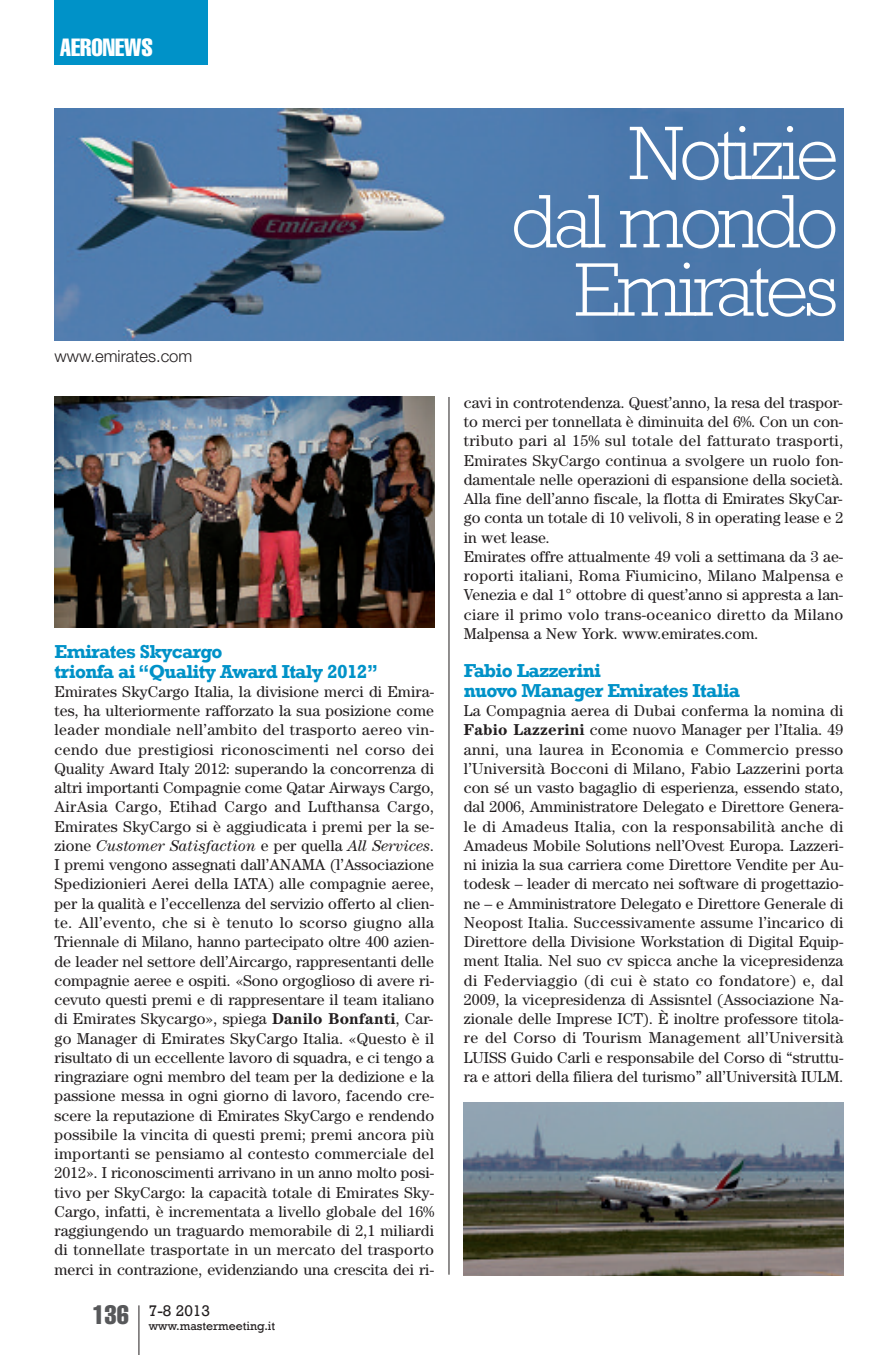
<style>
.page{position:relative;width:893px;height:1355px;background:#fff}
.page>*{position:absolute;margin:0;border:0;box-sizing:border-box;transform-origin:0 0}
.t1{font:300 77px/68.2px "Rockwell";letter-spacing:-.055em;color:#fff;text-align:right}
.t2{font:extra-condensed 24.5px "Helvetica";color:#fff}
.t3{font:700 19.25px/19.2px "Rockwell";letter-spacing:-.035em;color:#0092c8}
.t4{font:300 16.62px "Helvetica Neue";color:#231f20}
.t5{font:15.75px/19.2px "Century";color:#231f20;text-align:justify}
.t6{font:15.75px "Rockwell";color:#231f20}
.t7{font:12.25px "Rockwell";color:#231f20}
.s1{font-style:italic}
.s2{font-weight:700}
</style>
<div class="page">
<hr style="left:138px;top:1305px;width:1px;height:49px;background:#231f20">
<div style="left:55px;top:0;width:153px;height:64px;background:#0092c8"></div>
<hr style="left:449px;top:397px;width:1px;height:877px;background:#231f20">
<img style="left:55px;top:108px;width:788px;height:232px">
<img style="left:55px;top:397px;width:379px;height:230px">
<img style="left:464px;top:1102px;width:379px;height:173px">
<h2 class="t2" style="left:60px;top:39px;width:95px">AERONEWS</h2>
<p class="t4" style="left:55px;top:350px;width:139px">www.emirates.com</p>
<p class="t3" style="left:55px;top:641px;width:325px">Emirates Skycargo<br>trionfa ai “Quality Award Italy 2012”</p>
<p class="t5" style="left:55px;top:683px;width:381px">Emirates SkyCargo Italia, la divisione merci di Emira&shy;tes, ha ulteriormente rafforzato la sua posizione come leader mondiale nell’ambito del trasporto aereo vin&shy;cendo due prestigiosi riconoscimenti nel corso dei Quality Award Italy 2012: superando la concorrenza di altri importanti Compagnie come Qatar Airways Cargo, AirAsia Cargo, Etihad Cargo and Lufthansa Cargo, Emirates SkyCargo si è aggiudicata i premi per la se&shy;zione <span class="s1">Customer Satisfaction</span> e per quella <span class="s1">All Services</span>.<br>I premi vengono assegnati dall’ANAMA (l’Associazione Spedizionieri Aerei della IATA) alle compagnie aeree, per la qualità e l’eccellenza del servizio offerto al clien&shy;te. All’evento, che si è tenuto lo scorso giugno alla Triennale di Milano, hanno partecipato oltre 400 azien&shy;de leader nel settore dell’Aircargo, rappresentanti delle compagnie aeree e ospiti. «Sono orgoglioso di avere ri&shy;cevuto questi premi e di rappresentare il team italiano di Emirates Skycargo», spiega <span class="s2">Danilo Bonfanti</span>, Car&shy;go Manager di Emirates SkyCargo Italia. «Questo è il risultato di un eccellente lavoro di squadra, e ci tengo a ringraziare ogni membro del team per la dedizione e la passione messa in ogni giorno di lavoro, facendo cre&shy;scere la reputazione di Emirates SkyCargo e rendendo possibile la vincita di questi premi; premi ancora più importanti se pensiamo al contesto commerciale del 2012». I riconoscimenti arrivano in un anno molto posi&shy;tivo per SkyCargo: la capacità totale di Emirates Sky-Cargo, infatti, è incrementata a livello globale del 16% raggiungendo un traguardo memorabile di 2,1 miliardi di tonnellate trasportate in un mercato del trasporto merci in contrazione, evidenziando una crescita dei ri-</p>
<p class="t7" style="left:92px;top:1318px;width:184px"><sup>136</sup> www.mastermeeting.it</p>
<p class="t6" style="left:149px;top:1300px;width:63px">7-8 2013</p>
<h1 class="t1" style="left:511px;top:127px;width:329px">Notizie<br>dal mondo<br>Emirates</h1>
<p class="t5" style="left:464px;top:394px;width:381px;text-align:left">cavi in controtendenza. Quest’anno, la resa del traspor&shy;to merci per tonnellata è diminuita del 6%. Con un con&shy;tributo pari al 15% sul totale del fatturato trasporti, Emirates SkyCargo continua a svolgere un ruolo fon&shy;damentale nelle operazioni di espansione della società.<br>Alla fine dell’anno fiscale, la flotta di Emirates SkyCar&shy;go conta un totale di 10 velivoli, 8 in operating lease e 2 in wet lease.<br>Emirates offre attualmente 49 voli a settimana da 3 ae&shy;roporti italiani, Roma Fiumicino, Milano Malpensa e Venezia e dal 1° ottobre di quest’anno si appresta a lan&shy;ciare il primo volo trans-oceanico diretto da Milano Malpensa a New York. www.emirates.com.</p>
<p class="t3" style="left:464px;top:661px;width:278px">Fabio Lazzerini<br>nuovo Manager Emirates Italia</p>
<p class="t5" style="left:464px;top:702px;width:381px">La Compagnia aerea di Dubai conferma la nomina di <span class="s2">Fabio Lazzerini</span> come nuovo Manager per l’Italia. 49 anni, una laurea in Economia e Commercio presso l’Università Bocconi di Milano, Fabio Lazzerini porta con sé un vasto bagaglio di esperienza, essendo stato, dal 2006, Amministratore Delegato e Direttore Genera&shy;le di Amadeus Italia, con la responsabilità anche di Amadeus Mobile Solutions nell’Ovest Europa. Lazzeri&shy;ni inizia la sua carriera come Direttore Vendite per Au&shy;todesk – leader di mercato nei software di progettazio&shy;ne – e Amministratore Delegato e Direttore Generale di Neopost Italia. Successivamente assume l’incarico di Direttore della Divisione Workstation di Digital Equip&shy;ment Italia. Nel suo cv spicca anche la vicepresidenza di Federviaggio (di cui è stato co fondatore) e, dal 2009, la vicepresidenza di Assisntel (Associazione Na&shy;zionale delle Imprese ICT). È inoltre professore titola&shy;re del Corso di Tourism Management all’Università LUISS Guido Carli e responsabile del Corso di “struttu&shy;ra e attori della filiera del turismo” all’Università IULM.</p>
</div>
